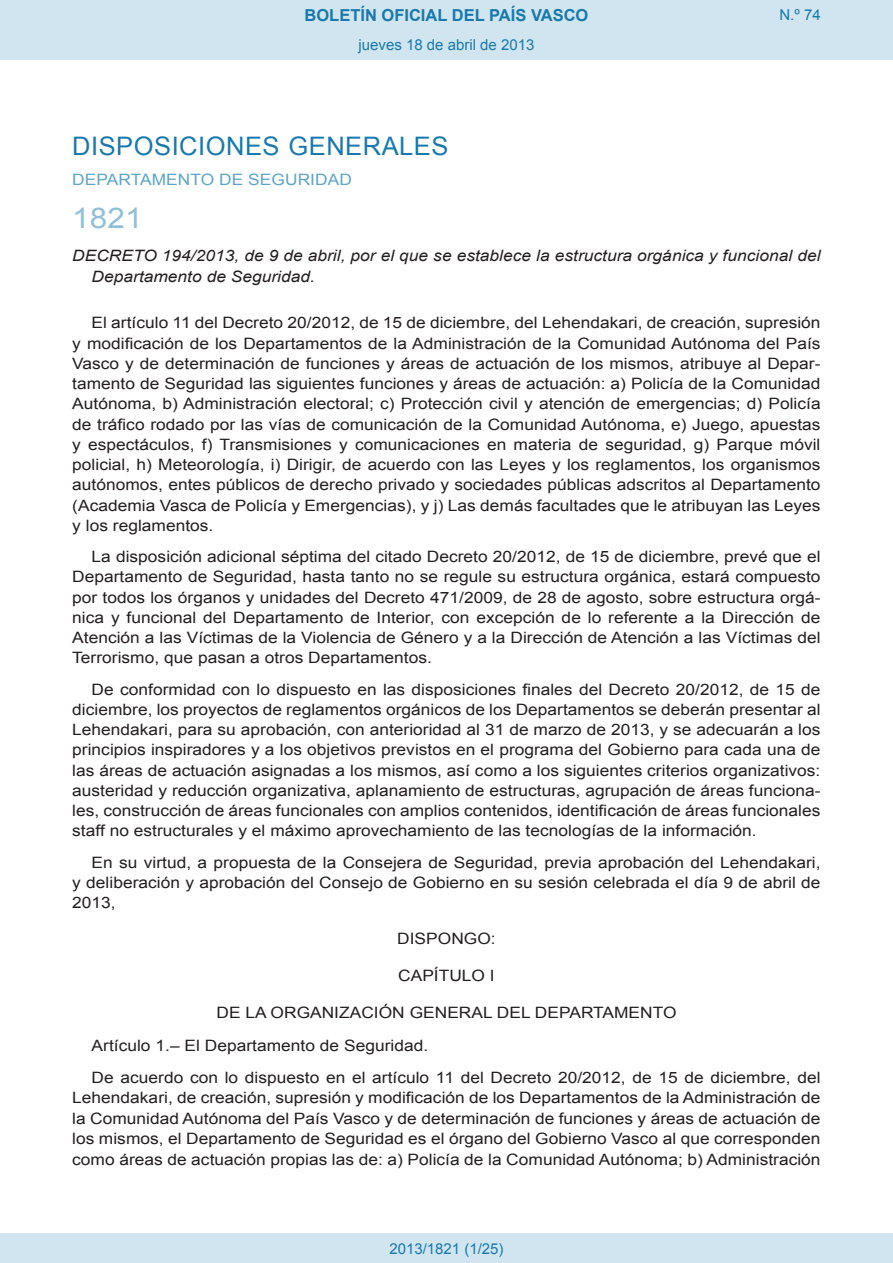
<style>
.page{position:relative;width:893px;height:1263px;background:#fff}
.page>*{position:absolute;margin:0;border:0;box-sizing:border-box;transform-origin:0 0}
.BOPVOrden{font:28.5px "Arial";color:#90c0db;scale:1.11 1}
.BOPVSeccion{font:25.5px "Arial";letter-spacing:.02em;color:#1879ad}
.t1{font:700 16.5px "Arial";color:#1879ad}
.BOPVDetalle{font:15.6px/20.2px "Arial";color:#231f20;text-align:justify;scale:1.11 1}
.BOPVTitulo{font:italic 15.6px/21px "Arial";color:#231f20;scale:1.11 1}
.BOPVClave{font:15.6px "Arial";color:#231f20;scale:1.11 1}
.BOPVOrganismo{font:15.6px "Arial";letter-spacing:.005em;color:#5ea4ca;scale:1.11 1}
.Paginacion_Centro{font:15px "Arial";color:#1879ad}
</style>
<div class="page">
<div style="left:0;top:0;width:893px;height:60px;background:#d0e5f0"></div>
<div style="left:0;top:1233px;width:893px;height:30px;background:#d0e5f0"></div>
<p class="t1" style="left:305px;top:4px;width:285px">BOLETÍN OFICIAL DEL PAÍS VASCO</p>
<p class="Paginacion_Centro" style="left:358px;top:35px;width:177px">jueves 18 de abril de 2013</p>
<p class="Paginacion_Centro" style="left:779px;top:5px;width:43px">N.º 74</p>
<p class="BOPVSeccion" style="left:72px;top:129px;width:378px">DISPOSICIONES GENERALES</p>
<p class="BOPVOrganismo" style="left:72px;top:169px;width:253px">DEPARTAMENTO DE SEGURIDAD</p>
<p class="BOPVOrden" style="left:72px;top:199px;width:65px">1821</p>
<p class="BOPVTitulo" style="left:92px;top:246px;width:658px;text-indent:-19px">DECRETO 194/2013, de 9 de abril, por el que se establece la estructura orgánica y funcional del<br>Departamento de Seguridad.</p>
<p class="BOPVDetalle" style="left:72px;top:313px;width:676px;text-indent:19px">El artículo 11 del Decreto 20/2012, de 15 de diciembre, del Lehendakari, de creación, supresión y modificación de los Departamentos de la Administración de la Comunidad Autónoma del País Vasco y de determinación de funciones y áreas de actuación de los mismos, atribuye al Depar&shy;tamento de Seguridad las siguientes funciones y áreas de actuación: a) Policía de la Comunidad Autónoma, b) Administración electoral; c) Protección civil y atención de emergencias; d) Policía de tráfico rodado por las vías de comunicación de la Comunidad Autónoma, e) Juego, apuestas y espectáculos, f) Transmisiones y comunicaciones en materia de seguridad, g) Parque móvil policial, h) Meteorología, i) Dirigir, de acuerdo con las Leyes y los reglamentos, los organismos autónomos, entes públicos de derecho privado y sociedades públicas adscritos al Departamento (Academia Vasca de Policía y Emergencias), y j) Las demás facultades que le atribuyan las Leyes y los reglamentos.</p>
<p class="BOPVDetalle" style="left:72px;top:547px;width:676px;text-indent:19px">La disposición adicional séptima del citado Decreto 20/2012, de 15 de diciembre, prevé que el Departamento de Seguridad, hasta tanto no se regule su estructura orgánica, estará compuesto por todos los órganos y unidades del Decreto 471/2009, de 28 de agosto, sobre estructura orgá&shy;nica y funcional del Departamento de Interior, con excepción de lo referente a la Dirección de Atención a las Víctimas de la Violencia de Género y a la Dirección de Atención a las Víctimas del Terrorismo, que pasan a otros Departamentos.</p>
<p class="BOPVDetalle" style="left:72px;top:679px;width:676px;text-indent:19px">De conformidad con lo dispuesto en las disposiciones finales del Decreto 20/2012, de 15 de diciembre, los proyectos de reglamentos orgánicos de los Departamentos se deberán presentar al Lehendakari, para su aprobación, con anterioridad al 31 de marzo de 2013, y se adecuarán a los principios inspiradores y a los objetivos previstos en el programa del Gobierno para cada una de las áreas de actuación asignadas a los mismos, así como a los siguientes criterios organizativos: austeridad y reducción organizativa, aplanamiento de estructuras, agrupación de áreas funciona&shy;les, construcción de áreas funcionales con amplios contenidos, identificación de áreas funcionales staff no estructurales y el máximo aprovechamiento de las tecnologías de la información.</p>
<p class="BOPVDetalle" style="left:72px;top:852px;width:676px;text-indent:19px">En su virtud, a propuesta de la Consejera de Seguridad, previa aprobación del Lehendakari, y deliberación y aprobación del Consejo de Gobierno en su sesión celebrada el día 9 de abril de 2013,</p>
<p class="BOPVClave" style="left:397px;top:928px;width:90px">DISPONGO:</p>
<p class="BOPVClave" style="left:398px;top:965px;width:89px">CAPÍTULO I</p>
<p class="BOPVClave" style="left:216px;top:1003px;width:416px">DE LA ORGANIZACIÓN GENERAL DEL DEPARTAMENTO</p>
<p class="BOPVDetalle" style="left:92px;top:1036px;width:305px">Artículo 1.– El Departamento de Seguridad.</p>
<p class="BOPVDetalle" style="left:72px;top:1067px;width:676px;text-indent:19px">De acuerdo con lo dispuesto en el artículo 11 del Decreto 20/2012, de 15 de diciembre, del Lehendakari, de creación, supresión y modificación de los Departamentos de la Administración de la Comunidad Autónoma del País Vasco y de determinación de funciones y áreas de actuación de los mismos, el Departamento de Seguridad es el órgano del Gobierno Vasco al que corresponden como áreas de actuación propias las de: a) Policía de la Comunidad Autónoma; b) Administración</p>
<p class="Paginacion_Centro" style="left:389px;top:1238px;width:116px">2013/1821 (1/25)</p>
</div>
